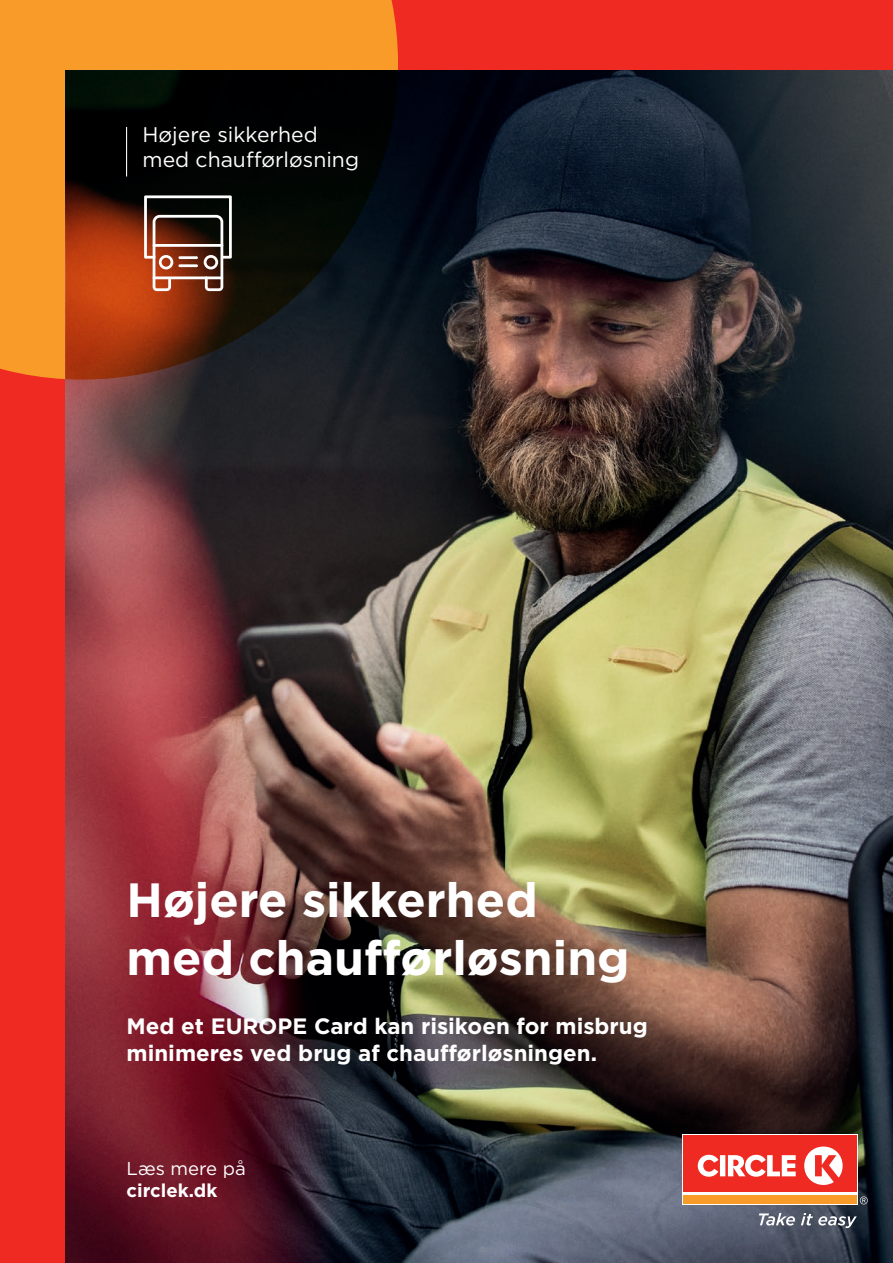
<style>
.page{position:relative;width:893px;height:1263px;background:#ee2a23}
.page>*{position:absolute;margin:0;border:0;box-sizing:border-box;transform-origin:0 0}
.t1{font:700 48px "Gotham";color:#fff}
.t2{font:700 22.2px "Gotham";color:#fff}
.t3{font:21.15px "Gotham";color:#fff}
.t4{font:700 18.6px "Gotham";color:#fff}
.t5{font:18.6px "Gotham";color:#fff}
</style>
<div class="page">
<div style="left:0;top:0;width:398px;height:379px;background:#f89b28"></div>
<img style="left:65px;top:70px;width:828px;height:1193px">
<svg style="left:65px;top:70px;width:333px;height:310px;background:#26130c"></svg>
<hr style="left:126px;top:127px;width:1px;height:49px;background:#fff">
<svg style="left:144px;top:195px;width:88px;height:96px;background:#714e40"></svg>
<hr style="left:178px;top:256px;width:20px;height:3px;background:#fff">
<hr style="left:178px;top:264px;width:20px;height:3px;background:#fff">
<svg style="left:759px;top:1213px;width:36px;height:12px"></svg>
<svg style="left:801px;top:1213px;width:56px;height:15px"></svg>
<div style="left:682px;top:1134px;width:176px;height:70px;background:#fff"></div>
<div style="left:683px;top:1135px;width:174px;height:57px;background:#ee2a23"></div>
<div style="left:683px;top:1195px;width:174px;height:8px;background:#f89b28"></div>
<svg style="left:698px;top:1146px;width:145px;height:39px"></svg>
<svg style="left:860px;top:1196px;width:8px;height:8px"></svg>
<p class="t3" style="left:143px;top:121px;width:177px">Højere sikkerhed</p>
<p class="t3" style="left:143px;top:146px;width:218px">med chaufførløsning</p>
<p class="t1" style="left:127px;top:868px;width:413px">Højere sikkerhed</p>
<p class="t1" style="left:127px;top:926px;width:505px">med chaufførløsning</p>
<p class="t2" style="left:127px;top:1012px;width:523px">Med et EUROPE Card kan risikoen for misbrug</p>
<p class="t2" style="left:127px;top:1038px;width:472px">minimeres ved brug af chaufførløsningen.</p>
<p class="t5" style="left:127px;top:1156px;width:121px">Læs mere på</p>
<p class="t4" style="left:127px;top:1178px;width:92px">circlek.dk</p>
</div>
